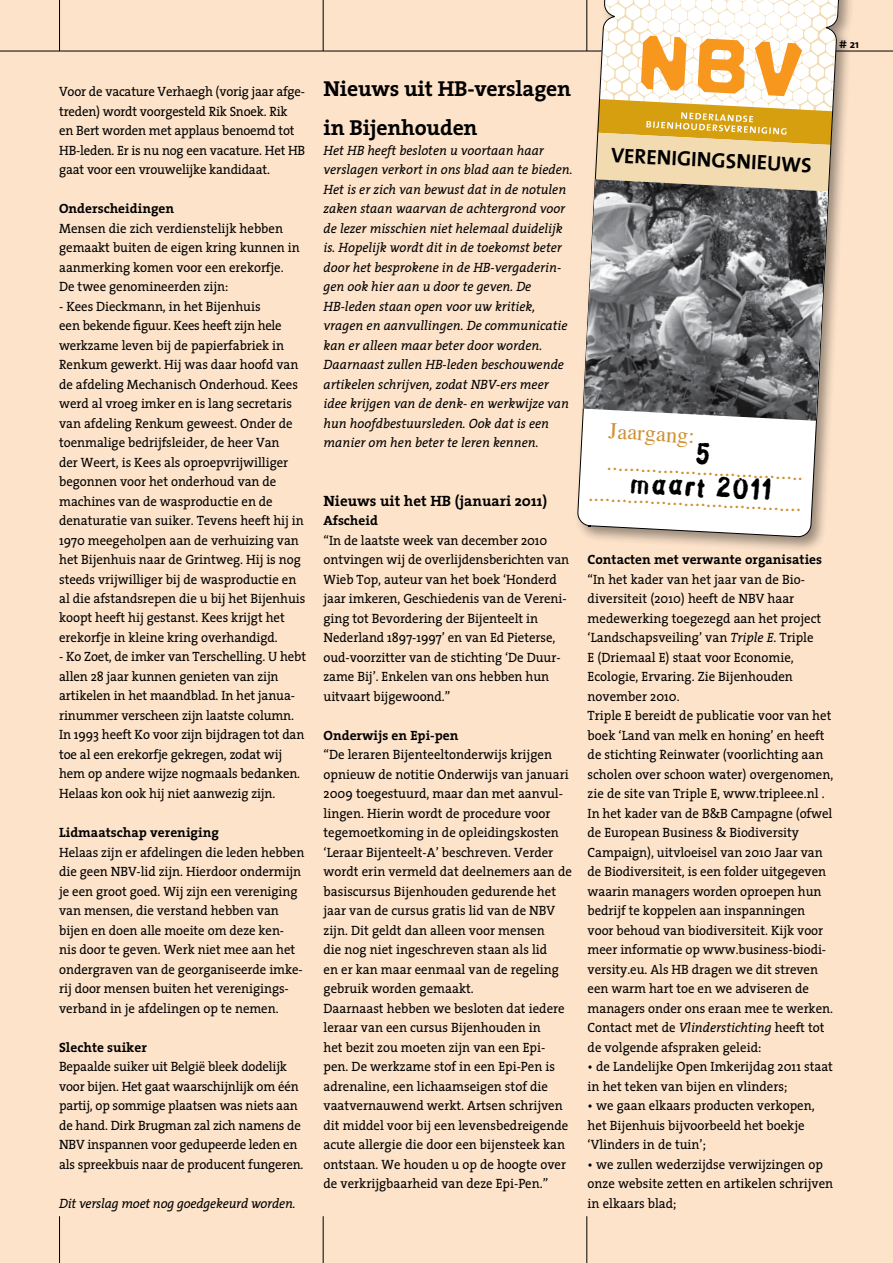
<style>
.page{position:relative;width:893px;height:1263px;background:#fde3ca}
.page>*{position:absolute;margin:0;border:0;box-sizing:border-box;transform-origin:0 0}
.t1{font:27px/33px "Stamp Gothic";color:#000;text-align:center}
.t2{font:22.5px "Times";color:#d09132}
.t3{font:700 21.75px/39px "The Serif";letter-spacing:-.01em;color:#000}
.t4{font:700 21px "The Sans";color:#000}
.t5{font:700 15px "The Serif";color:#000}
.t6{font:13.5px/19.5px "The Serif";letter-spacing:-.005em;color:#000;scale:.95 1}
.t7{font:italic 13.5px/19.5px "The Serif";color:#000;scale:.95 1}
.t8{font:700 13.5px "The Serif";color:#000}
.t9{font:700 11.25px "The Sans";color:#000}
.s1{font-style:italic}
</style>
<div class="page">
<hr style="left:0;top:51px;width:893px;height:1px;background:#000">
<hr style="left:59px;top:0;width:1px;height:51px;background:#000">
<hr style="left:323px;top:0;width:1px;height:51px;background:#000">
<hr style="left:59px;top:1216px;width:1px;height:47px;background:#000">
<hr style="left:323px;top:1216px;width:1px;height:47px;background:#000">
<hr style="left:586px;top:1216px;width:1px;height:47px;background:#000">
<div style="left:574px;top:0;width:281px;height:552px;background:#000;opacity:.4"></div>
<svg style="left:578px;top:0;width:261px;height:537px;background:#f1dfc1"></svg>
<img style="left:583px;top:179px;width:245px;height:242px">
<p class="t6" style="left:59px;top:81px;width:261px">Voor de vacature Verhaegh (vorig jaar afge&shy;treden) wordt voorgesteld Rik Snoek. Rik en Bert worden met applaus benoemd tot HB-leden. Er is nu nog een vacature. Het HB gaat voor een vrouwelijke kandidaat.</p>
<p class="t8" style="left:59px;top:197px;width:116px">Onderscheidingen</p>
<p class="t6" style="left:59px;top:218px;width:255px">Mensen die zich verdienstelijk hebben gemaakt buiten de eigen kring kunnen in aanmerking komen voor een erekorfje.<br>De twee genomineerden zijn:</p>
<p class="t6" style="left:59px;top:296px;width:261px">- Kees Dieckmann, in het Bijenhuis<br>een bekende figuur. Kees heeft zijn hele werkzame leven bij de papierfabriek in Renkum gewerkt. Hij was daar hoofd van de afdeling Mechanisch Onderhoud. Kees werd al vroeg imker en is lang secretaris van afdeling Renkum geweest. Onder de toenmalige bedrijfsleider, de heer Van<br>der Weert, is Kees als oproepvrijwilliger begonnen voor het onderhoud van de machines van de wasproductie en de denaturatie van suiker. Tevens heeft hij in 1970 meegeholpen aan de verhuizing van het Bijenhuis naar de Grintweg. Hij is nog steeds vrijwilliger bij de wasproductie en al die afstandsrepen die u bij het Bijenhuis koopt heeft hij gestanst. Kees krijgt het erekorfje in kleine kring overhandigd.</p>
<p class="t6" style="left:59px;top:647px;width:261px">- Ko Zoet, de imker van Terschelling. U hebt allen 28 jaar kunnen genieten van zijn artikelen in het maandblad. In het janua&shy;rinummer verscheen zijn laatste column.<br>In 1993 heeft Ko voor zijn bijdragen tot dan toe al een erekorfje gekregen, zodat wij hem op andere wijze nogmaals bedanken.<br>Helaas kon ook hij niet aanwezig zijn.</p>
<p class="t8" style="left:59px;top:821px;width:161px">Lidmaatschap vereniging</p>
<p class="t6" style="left:59px;top:842px;width:260px">Helaas zijn er afdelingen die leden hebben die geen NBV-lid zijn. Hierdoor ondermijn je een groot goed. Wij zijn een vereniging van mensen, die verstand hebben van bijen en doen alle moeite om deze ken&shy;nis door te geven. Werk niet mee aan het ondergraven van de georganiseerde imke&shy;rij door mensen buiten het verenigings&shy;verband in je afdelingen op te nemen.</p>
<p class="t8" style="left:59px;top:1036px;width:89px">Slechte suiker</p>
<p class="t6" style="left:59px;top:1056px;width:259px">Bepaalde suiker uit België bleek dodelijk voor bijen. Het gaat waarschijnlijk om één partij, op sommige plaatsen was niets aan de hand. Dirk Brugman zal zich namens de NBV inspannen voor gedupeerde leden en als spreekbuis naar de producent fungeren.</p>
<p class="t7" style="left:59px;top:1193px;width:251px">Dit verslag moet nog goedgekeurd worden.</p>
<h3 class="t3" style="left:324px;top:69px;width:249px">Nieuws uit HB-verslagen in Bijenhouden</h3>
<p class="t7" style="left:324px;top:140px;width:264px">Het HB heeft besloten u voortaan haar verslagen verkort in ons blad aan te bieden.<br>Het is er zich van bewust dat in de notulen zaken staan waarvan de achtergrond voor de lezer misschien niet helemaal duidelijk is. Hopelijk wordt dit in de toekomst beter door het besprokene in de HB-vergaderin&shy;gen ook hier aan u door te geven. De HB-leden staan open voor uw kritiek, vragen en aanvullingen. De communicatie kan er alleen maar beter door worden.<br>Daarnaast zullen HB-leden beschouwende artikelen schrijven, zodat NBV-ers meer idee krijgen van de denk- en werkwijze van hun hoofdbestuursleden. Ook dat is een manier om hen beter te leren kennen.</p>
<p class="t5" style="left:324px;top:488px;width:225px">Nieuws uit het HB (januari 2011)</p>
<p class="t8" style="left:324px;top:509px;width:56px">Afscheid</p>
<p class="t6" style="left:324px;top:530px;width:260px">“In de laatste week van december 2010 ontvingen wij de overlijdensberichten van Wieb Top, auteur van het boek ‘Honderd jaar imkeren, Geschiedenis van de Vereni&shy;ging tot Bevordering der Bijenteelt in Nederland 1897-1997’ en van Ed Pieterse, oud-voorzitter van de stichting ‘De Duur&shy;zame Bij’. Enkelen van ons hebben hun uitvaart bijgewoond.”</p>
<p class="t8" style="left:324px;top:724px;width:136px">Onderwijs en Epi-pen</p>
<p class="t6" style="left:324px;top:744px;width:263px">“De leraren Bijenteeltonderwijs krijgen opnieuw de notitie Onderwijs van januari 2009 toegestuurd, maar dan met aanvul&shy;lingen. Hierin wordt de procedure voor tegemoetkoming in de opleidingskosten ‘Leraar Bijenteelt-A’ beschreven. Verder wordt erin vermeld dat deelnemers aan de basiscursus Bijenhouden gedurende het jaar van de cursus gratis lid van de NBV zijn. Dit geldt dan alleen voor mensen<br>die nog niet ingeschreven staan als lid<br>en er kan maar eenmaal van de regeling gebruik worden gemaakt.<br>Daarnaast hebben we besloten dat iedere leraar van een cursus Bijenhouden in<br>het bezit zou moeten zijn van een Epi&shy;pen. De werkzame stof in een Epi-Pen is adrenaline, een lichaamseigen stof die vaatvernauwend werkt. Artsen schrijven dit middel voor bij een levensbedreigende acute allergie die door een bijensteek kan ontstaan. We houden u op de hoogte over de verkrijgbaarheid van deze Epi-Pen.”</p>
<p class="t9" style="left:839px;top:35px;width:21px"># 21</p>
<h3 class="t4" style="left:612px;top:137px;width:27px;rotate:3deg">Verenigings</h3>
<h3 class="t4" style="left:737px;top:144px;width:33px;rotate:3deg">Nieuws</h3>
<h2 class="t2" style="left:610px;top:410px;width:88px;rotate:3deg">Jaargang:</h2>
<h2 class="t2" style="left:608px;top:441px;width:198px;rotate:3deg">...................................</h2>
<h2 class="t2" style="left:589px;top:472px;width:215px;rotate:3deg">......................................</h2>
<h1 class="t1" style="left:632px;top:433px;width:144px;rotate:3deg">5<br>maart 2011</h1>
<p class="t8" style="left:588px;top:548px;width:236px">Contacten met verwante organisaties</p>
<p class="t6" style="left:588px;top:569px;width:260px">“In het kader van het jaar van de Bio&shy;diversiteit (2010) heeft de NBV haar medewerking toegezegd aan het project ‘Landschapsveiling’ van <span class="s1">Triple E</span>. Triple<br>E (Driemaal E) staat voor Economie, Ecologie, Ervaring. Zie Bijenhouden november 2010.<br>Triple E bereidt de publicatie voor van het boek ‘Land van melk en honing’ en heeft de stichting Reinwater (voorlichting aan scholen over schoon water) overgenomen, zie de site van Triple E, www.tripleee.nl .<br>In het kader van de B&amp;B Campagne (ofwel de European Business &amp; Biodiversity Campaign), uitvloeisel van 2010 Jaar van de Biodiversiteit, is een folder uitgegeven waarin managers worden oproepen hun bedrijf te koppelen aan inspanningen voor behoud van biodiversiteit. Kijk voor meer informatie op www.business-biodi&shy;versity.eu. Als HB dragen we dit streven een warm hart toe en we adviseren de managers onder ons eraan mee te werken.<br>Contact met de <span class="s1">Vlinderstichting</span> heeft tot de volgende afspraken geleid:</p>
<p class="t6" style="left:588px;top:1056px;width:260px">• de Landelijke Open Imkerijdag 2011 staat in het teken van bijen en vlinders;</p>
<p class="t6" style="left:588px;top:1095px;width:240px">• we gaan elkaars producten verkopen, het Bijenhuis bijvoorbeeld het boekje ‘Vlinders in de tuin’;</p>
<p class="t6" style="left:588px;top:1154px;width:260px">• we zullen wederzijdse verwijzingen op onze website zetten en artikelen schrijven in elkaars blad;</p>
</div>
